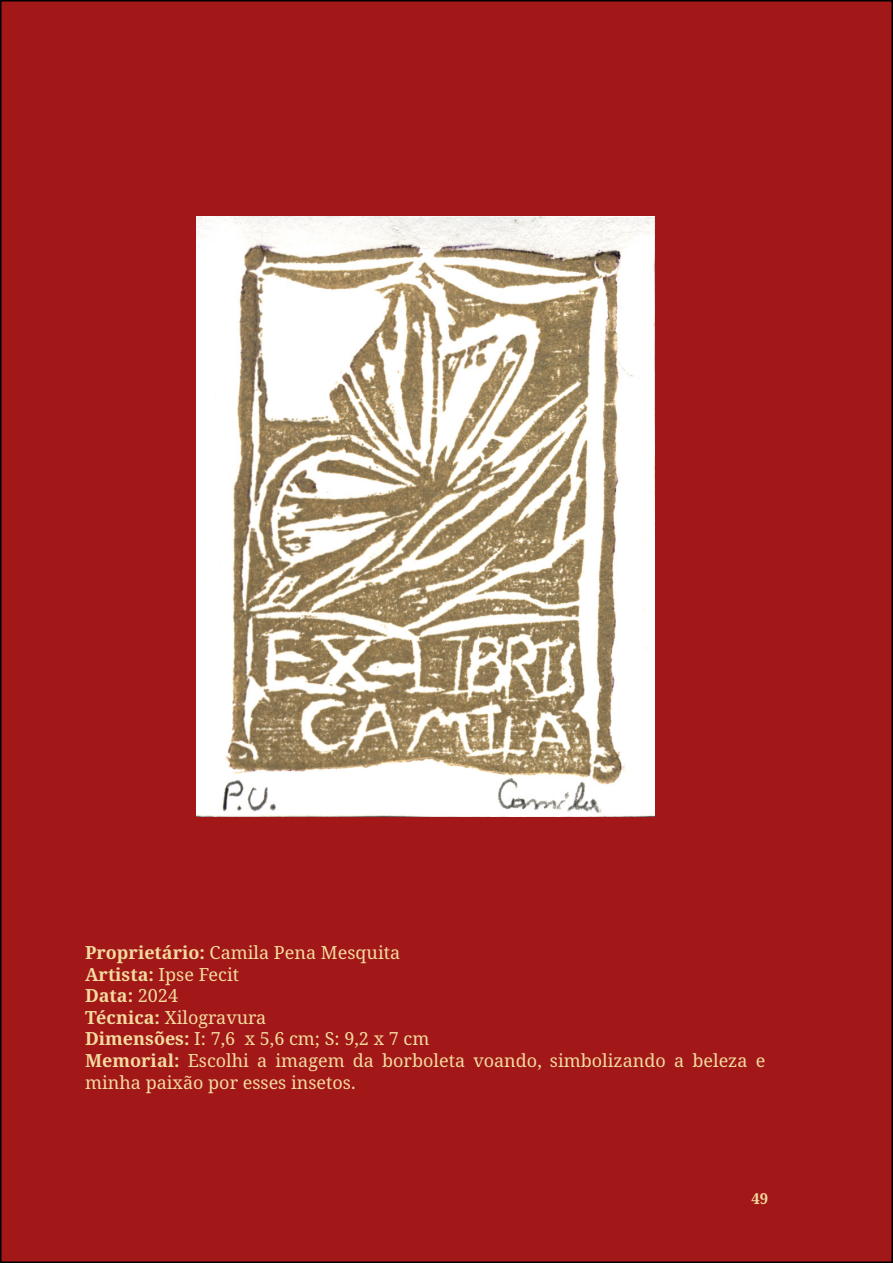
<style>
.page{position:relative;width:893px;height:1263px;background:#fff}
.page>*{position:absolute;margin:0;border:0;box-sizing:border-box;transform-origin:0 0}
.t1{font:18px/21.6px "Noto Serif";color:#f3db9f}
.t2{font:700 18px "Noto Serif";color:#f3db9f}
.t3{font:700 15px "Noto Serif";color:#f3db9f}
.s1{font-weight:700}
.s2{font-weight:400}
</style>
<div class="page">
<div style="left:1px;top:1px;width:892px;height:1261px;background:#a21717"></div>
<img style="left:196px;top:217px;width:458px;height:599px">
<p class="t1" style="left:85px;top:942px;width:317px"><span class="s1">Proprietário:</span> Camila Pena Mesquita</p>
<p class="t1" style="left:85px;top:964px;width:156px"><span class="s1">Artista:</span> Ipse Fecit</p>
<p class="t2" style="left:85px;top:983px;width:95px">Data: <span class="s2">2024</span></p>
<p class="t1" style="left:85px;top:1007px;width:183px"><span class="s1">Técnica:</span> Xilogravura</p>
<p class="t1" style="left:85px;top:1029px;width:346px"><span class="s1">Dimensões:</span> I: 7,6 x 5,6 cm; S: 9,2 x 7 cm</p>
<p class="t1" style="left:85px;top:1050px;width:682px"><span class="s1">Memorial:</span> Escolhi a imagem da borboleta voando, simbolizando a beleza e minha paixão por esses insetos.</p>
<p class="t3" style="left:752px;top:1188px;width:18px">49</p>
</div>
